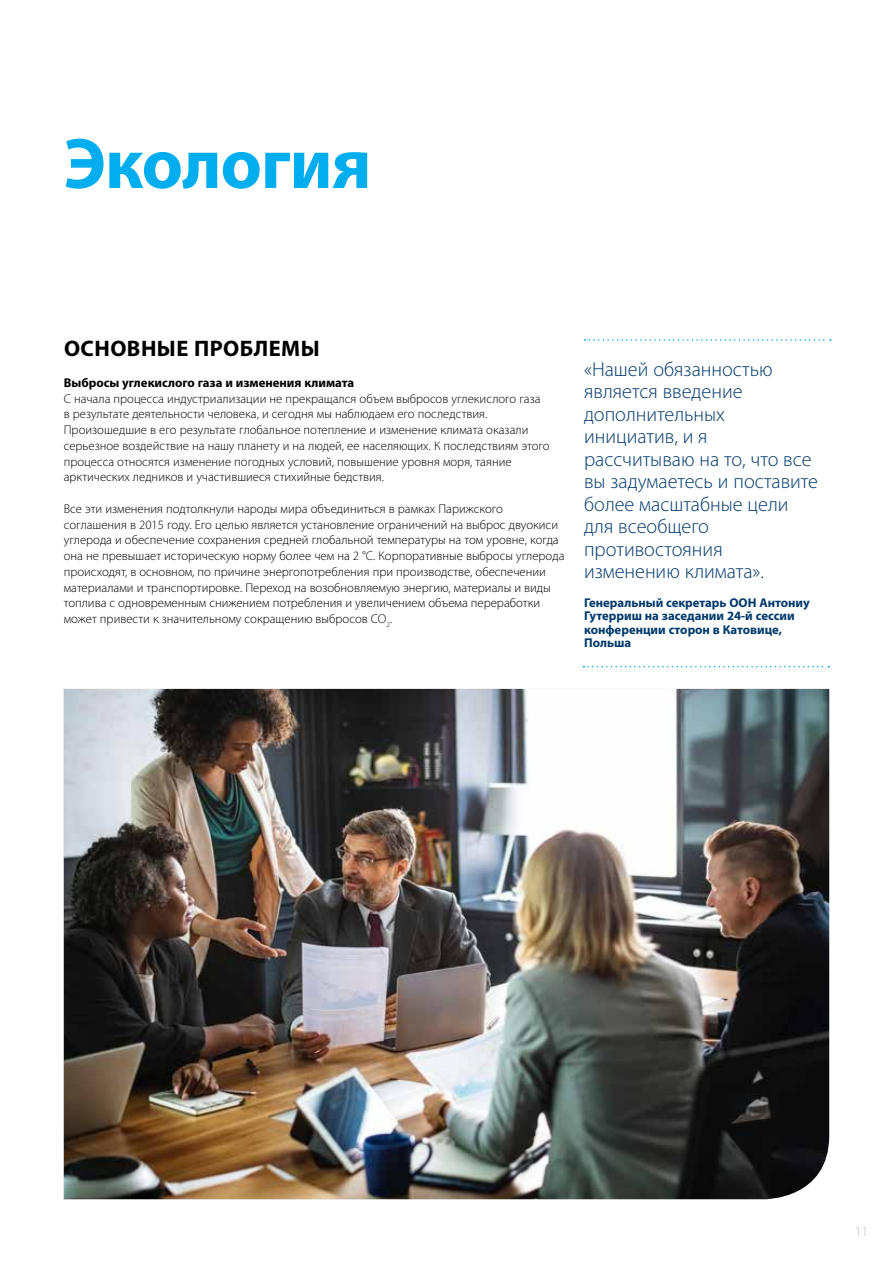
<style>
.page{position:relative;width:893px;height:1263px;background:#fff}
.page>*{position:absolute;margin:0;border:0;box-sizing:border-box;transform-origin:0 0}
.t1{font:700 72px "Myriad Pro";letter-spacing:-.015em;color:#00aeef}
.t2{font:700 22.5px "Myriad Pro";letter-spacing:.02em;color:#000}
.t3{font:300 20.25px/22.5px "Myriad Pro";color:#00396b}
.t4{font:300 14.25px "Myriad Pro";color:#c2c4c6}
.t5{font:300 12.75px/15.8px "Myriad Pro";color:#000}
.t6{font:700 12.75px/13.5px "Myriad Pro";color:#00396b}
.t7{font:700 12.75px "Myriad Pro";color:#000}
</style>
<div class="page">
<img style="left:64px;top:689px;width:765px;height:510px">
<svg style="left:583px;top:666px;width:246px;height:1px"></svg>
<svg style="left:585px;top:339px;width:246px;height:2px"></svg>
<h1 class="t1" style="left:64px;top:117px;width:309px">Экология</h1>
<h2 class="t2" style="left:64px;top:334px;width:257px">ОСНОВНЫЕ ПРОБЛЕМЫ</h2>
<p class="t7" style="left:64px;top:374px;width:292px">Выбросы углекислого газа и изменения климата</p>
<p class="t5" style="left:64px;top:391px;width:487px">С начала процесса индустриализации не прекращался объем выбросов углекислого газа в результате деятельности человека, и сегодня мы наблюдаем его последствия.<br>Произошедшие в его результате глобальное потепление и изменение климата оказали серьезное воздействие на нашу планету и на людей, ее населяющих. К последствиям этого процесса относятся изменение погодных условий, повышение уровня моря, таяние арктических ледников и участившиеся стихийные бедствия.</p>
<p class="t5" style="left:64px;top:501px;width:502px">Все эти изменения подтолкнули народы мира объединиться в рамках Парижского соглашения в 2015 году. Его целью является установление ограничений на выброс двуокиси углерода и обеспечение сохранения средней глобальной температуры на том уровне, когда она не превышает историческую норму более чем на 2 °C. Корпоративные выбросы углерода происходят, в основном, по причине энергопотребления при производстве, обеспечении материалами и транспортировке. Переход на возобновляемую энергию, материалы и виды топлива с одновременным снижением потребления и увеличением объема переработки может привести к значительному сокращению выбросов CO<sub>2</sub>.</p>
<h3 class="t3" style="left:584px;top:358px;width:235px">«Нашей обязанностью является введение дополнительных инициатив, и я рассчитываю на то, что все вы задумаетесь и поставите более масштабные цели для всеобщего противостояния изменению климата».</h3>
<p class="t6" style="left:584px;top:595px;width:227px">Генеральный секретарь ООН Антониу<br>Гутерриш на заседании 24-й сессии конференции сторон в Катовице,<br>Польша</p>
<p class="t4" style="left:855px;top:1224px;width:15px">11</p>
</div>
